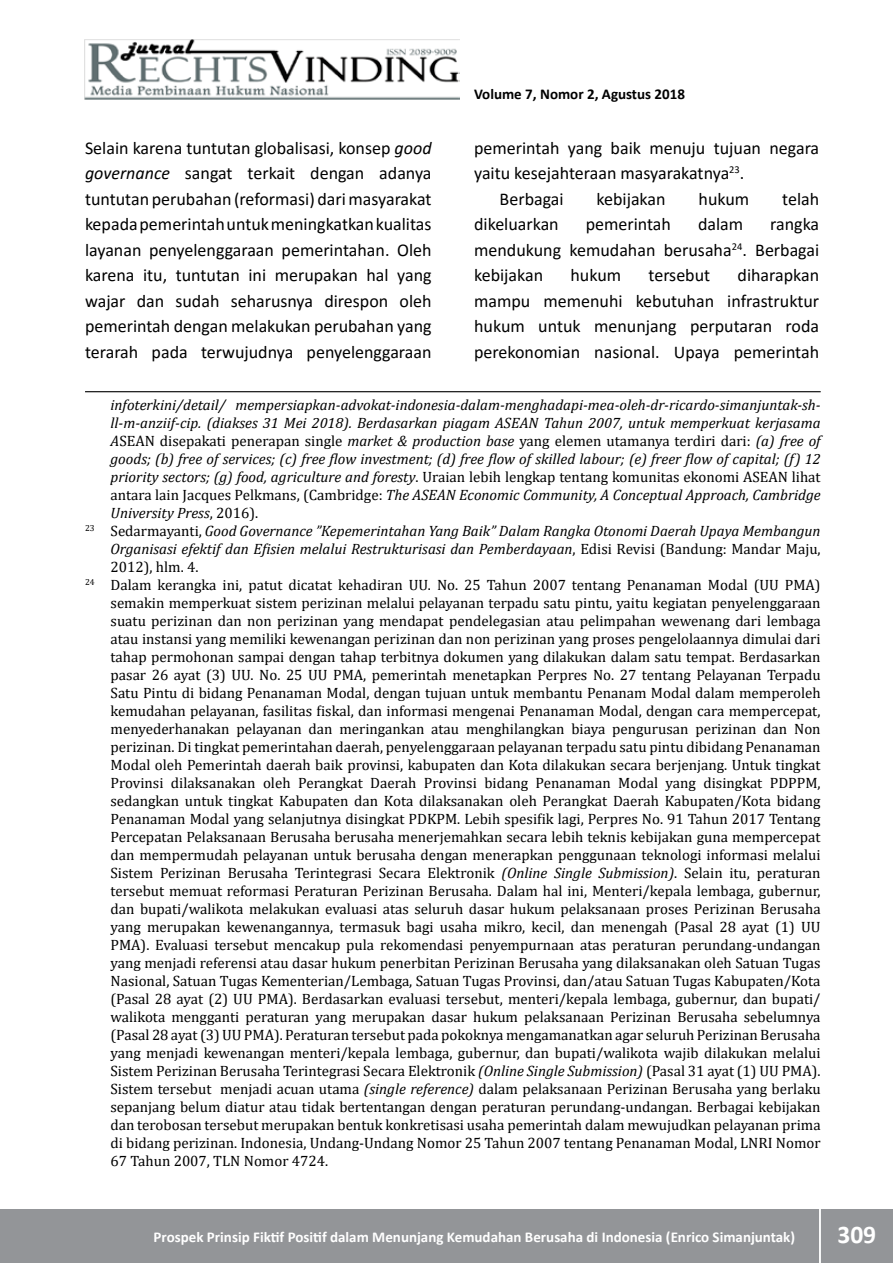
<style>
.page{position:relative;width:893px;height:1263px;background:#fff}
.page>*{position:absolute;margin:0;border:0;box-sizing:border-box;transform-origin:0 0}
.t1{font:700 25.5px "Calibri";color:#fff}
.t2{font:18px/25.5px "Calibri";color:#000;text-align:justify}
.t3{font:15px "Cambria";color:#000}
.t4{font:italic 15px "Cambria";color:#000}
.t5{font:700 15px "Calibri";color:#fff}
.t6{font:700 15px "Calibri";color:#000}
.s1{font-style:italic}
.s2{font-style:normal}
</style>
<div class="page">
<div style="left:0;top:1209px;width:893px;height:54px;background:#939598"></div>
<hr style="left:819px;top:1206px;width:2px;height:57px;background:#fff">
<img style="left:85px;top:39px;width:375px;height:60px">
<hr style="left:85px;top:391px;width:736px;height:1px;background:#000">
<p class="t6" style="left:474px;top:84px;width:212px">Volume 7, Nomor 2, Agustus 2018</p>
<p class="t2" style="left:85px;top:135px;width:348px">Selain karena tuntutan globalisasi, konsep <span class="s1">good governance</span> sangat terkait dengan adanya tuntutan perubahan (reformasi) dari masyarakat kepada pemerintah untuk meningkatkan kualitas layanan penyelenggaraan pemerintahan. Oleh karena itu, tuntutan ini merupakan hal yang wajar dan sudah seharusnya direspon oleh pemerintah dengan melakukan perubahan yang terarah pada terwujudnya penyelenggaraan</p>
<p class="t2" style="left:474px;top:135px;width:347px">pemerintah yang baik menuju tujuan negara</p>
<p class="t2" style="left:474px;top:160px;width:272px">yaitu kesejahteraan masyarakatnya<sup>23</sup>.</p>
<p class="t2" style="left:500px;top:186px;width:65px">Berbagai</p>
<p class="t2" style="left:597px;top:186px;width:71px">kebijakan</p>
<p class="t2" style="left:699px;top:186px;width:52px">hukum</p>
<p class="t2" style="left:782px;top:186px;width:38px">telah</p>
<p class="t2" style="left:474px;top:211px;width:86px">dikeluarkan</p>
<p class="t2" style="left:586px;top:211px;width:87px">pemerintah</p>
<p class="t2" style="left:698px;top:211px;width:47px">dalam</p>
<p class="t2" style="left:474px;top:211px;width:347px;text-indent:296px">rangka mendukung kemudahan berusaha<sup>24</sup>. Berbagai kebijakan</p>
<p class="t2" style="left:474px;top:262px;width:347px;text-indent:263px">diharapkan mampu memenuhi kebutuhan infrastruktur hukum untuk menunjang perputaran roda perekonomian nasional. Upaya pemerintah</p>
<p class="t4" style="left:111px;top:395px;width:712px">infoterkini/detail/ mempersiapkan-advokat-indonesia-dalam-menghadapi-mea-oleh-dr-ricardo-simanjuntak-sh-</p>
<p class="t4" style="left:111px;top:413px;width:712px">ll-m-anziif-cip. (diakses 31 Mei 2018). Berdasarkan piagam ASEAN Tahun 2007, untuk memperkuat kerjasama</p>
<p class="t3" style="left:111px;top:432px;width:712px"><span class="s1">A</span>SEAN disepakati penerapan single <span class="s1">market &amp; production base</span> yang elemen utamanya terdiri dari: <span class="s1">(a) free of</span></p>
<p class="t4" style="left:111px;top:449px;width:712px">goods; (b) free of services; (c) free flow investment; (d) free flow of skilled labour; (e) freer flow of capital; (f) 12</p>
<p class="t3" style="left:111px;top:468px;width:712px"><span class="s1">priority sectors; (g) food, agriculture and foresty</span>. Uraian lebih lengkap tentang komunitas ekonomi ASEAN lihat</p>
<p class="t4" style="left:111px;top:485px;width:712px"><span class="s2">antara lain Jacques Pelkmans, (Cambridge:</span> The ASEAN Economic Community, A Conceptual Approach, Cambridge</p>
<p class="t4" style="left:111px;top:503px;width:149px">University Press<span class="s2">, 2016).</span></p>
<p class="t4" style="left:85px;top:521px;width:737px"><sup>23</sup> <span class="s2">Sedarmayanti,</span> Good Governance ”Kepemerintahan Yang Baik” Dalam Rangka Otonomi Daerah Upaya Membangun</p>
<p class="t4" style="left:111px;top:539px;width:712px">Organisasi efektif dan Efisien melalui Restrukturisasi dan Pemberdayaan<span class="s2">, Edisi Revisi (Bandung: Mandar Maju,</span></p>
<p class="t3" style="left:111px;top:558px;width:89px">2012), hlm. 4.</p>
<p class="t3" style="left:85px;top:576px;width:737px"><sup>24</sup> Dalam kerangka ini, patut dicatat kehadiran UU. No. 25 Tahun 2007 tentang Penanaman Modal (UU PMA)</p>
<p class="t3" style="left:111px;top:594px;width:712px">semakin memperkuat sistem perizinan melalui pelayanan terpadu satu pintu, yaitu kegiatan penyelenggaraan</p>
<p class="t3" style="left:111px;top:612px;width:712px">suatu perizinan dan non perizinan yang mendapat pendelegasian atau pelimpahan wewenang dari lembaga</p>
<p class="t3" style="left:111px;top:630px;width:712px">atau instansi yang memiliki kewenangan perizinan dan non perizinan yang proses pengelolaannya dimulai dari</p>
<p class="t3" style="left:111px;top:648px;width:712px">tahap permohonan sampai dengan tahap terbitnya dokumen yang dilakukan dalam satu tempat. Berdasarkan</p>
<p class="t3" style="left:111px;top:666px;width:712px">pasar 26 ayat (3) UU. No. 25 UU PMA, pemerintah menetapkan Perpres No. 27 tentang Pelayanan Terpadu</p>
<p class="t3" style="left:111px;top:684px;width:712px">Satu Pintu di bidang Penanaman Modal, dengan tujuan untuk membantu Penanam Modal dalam memperoleh</p>
<p class="t3" style="left:111px;top:702px;width:712px">kemudahan pelayanan, fasilitas fiskal, dan informasi mengenai Penanaman Modal, dengan cara mempercepat,</p>
<p class="t3" style="left:111px;top:720px;width:712px">menyederhanakan pelayanan dan meringankan atau menghilangkan biaya pengurusan perizinan dan Non</p>
<p class="t3" style="left:111px;top:738px;width:712px">perizinan. Di tingkat pemerintahan daerah, penyelenggaraan pelayanan terpadu satu pintu dibidang Penanaman</p>
<p class="t3" style="left:111px;top:756px;width:712px">Modal oleh Pemerintah daerah baik provinsi, kabupaten dan Kota dilakukan secara berjenjang. Untuk tingkat</p>
<p class="t3" style="left:111px;top:774px;width:712px">Provinsi dilaksanakan oleh Perangkat Daerah Provinsi bidang Penanaman Modal yang disingkat PDPPM,</p>
<p class="t3" style="left:111px;top:792px;width:712px">sedangkan untuk tingkat Kabupaten dan Kota dilaksanakan oleh Perangkat Daerah Kabupaten/Kota bidang</p>
<p class="t3" style="left:111px;top:810px;width:712px">Penanaman Modal yang selanjutnya disingkat PDKPM. Lebih spesifik lagi, Perpres No. 91 Tahun 2017 Tentang</p>
<p class="t3" style="left:111px;top:828px;width:712px">Percepatan Pelaksanaan Berusaha berusaha menerjemahkan secara lebih teknis kebijakan guna mempercepat</p>
<p class="t3" style="left:111px;top:846px;width:712px">dan mempermudah pelayanan untuk berusaha dengan menerapkan penggunaan teknologi informasi melalui</p>
<p class="t3" style="left:111px;top:864px;width:712px">Sistem Perizinan Berusaha Terintegrasi Secara Elektronik <span class="s1">(Online Single Submission)</span>. Selain itu, peraturan</p>
<p class="t3" style="left:111px;top:882px;width:712px">tersebut memuat reformasi Peraturan Perizinan Berusaha. Dalam hal ini, Menteri/kepala lembaga, gubernur,</p>
<p class="t3" style="left:111px;top:900px;width:712px">dan bupati/walikota melakukan evaluasi atas seluruh dasar hukum pelaksanaan proses Perizinan Berusaha</p>
<p class="t3" style="left:111px;top:918px;width:712px">yang merupakan kewenangannya, termasuk bagi usaha mikro, kecil, dan menengah (Pasal 28 ayat (1) UU</p>
<p class="t3" style="left:111px;top:936px;width:712px">PMA). Evaluasi tersebut mencakup pula rekomendasi penyempurnaan atas peraturan perundang-undangan</p>
<p class="t3" style="left:111px;top:954px;width:712px">yang menjadi referensi atau dasar hukum penerbitan Perizinan Berusaha yang dilaksanakan oleh Satuan Tugas</p>
<p class="t3" style="left:111px;top:972px;width:712px">Nasional, Satuan Tugas Kementerian/Lembaga, Satuan Tugas Provinsi, dan/atau Satuan Tugas Kabupaten/Kota</p>
<p class="t3" style="left:111px;top:990px;width:712px">(Pasal 28 ayat (2) UU PMA). Berdasarkan evaluasi tersebut, menteri/kepala lembaga, gubernur, dan bupati/</p>
<p class="t3" style="left:111px;top:1008px;width:712px">walikota mengganti peraturan yang merupakan dasar hukum pelaksanaan Perizinan Berusaha sebelumnya</p>
<p class="t3" style="left:111px;top:1026px;width:712px">(Pasal 28 ayat (3) UU PMA). Peraturan tersebut pada pokoknya mengamanatkan agar seluruh Perizinan Berusaha</p>
<p class="t3" style="left:111px;top:1044px;width:712px">yang menjadi kewenangan menteri/kepala lembaga, gubernur, dan bupati/walikota wajib dilakukan melalui</p>
<p class="t3" style="left:111px;top:1062px;width:712px">Sistem Perizinan Berusaha Terintegrasi Secara Elektronik <span class="s1">(Online Single Submission)</span> (Pasal 31 ayat (1) UU PMA).</p>
<p class="t3" style="left:111px;top:1080px;width:712px">Sistem tersebut menjadi acuan utama <span class="s1">(single reference)</span> dalam pelaksanaan Perizinan Berusaha yang berlaku</p>
<p class="t3" style="left:111px;top:1098px;width:712px">sepanjang belum diatur atau tidak bertentangan dengan peraturan perundang-undangan. Berbagai kebijakan</p>
<p class="t3" style="left:111px;top:1116px;width:712px">dan terobosan tersebut merupakan bentuk konkretisasi usaha pemerintah dalam mewujudkan pelayanan prima</p>
<p class="t3" style="left:111px;top:1134px;width:712px">di bidang perizinan. Indonesia, Undang-Undang Nomor 25 Tahun 2007 tentang Penanaman Modal, LNRI Nomor</p>
<p class="t3" style="left:111px;top:1152px;width:219px">67 Tahun 2007, TLN Nomor 4724.</p>
<p class="t2" style="left:570px;top:262px;width:52px">hukum</p>
<p class="t2" style="left:648px;top:262px;width:63px">tersebut</p>
<p class="t5" style="left:154px;top:1227px;width:643px">Prospek Prinsip Fiktif Positif dalam Menunjang Kemudahan Berusaha di Indonesia (Enrico Simanjuntak)</p>
<h1 class="t1" style="left:837px;top:1216px;width:40px">309</h1>
</div>
